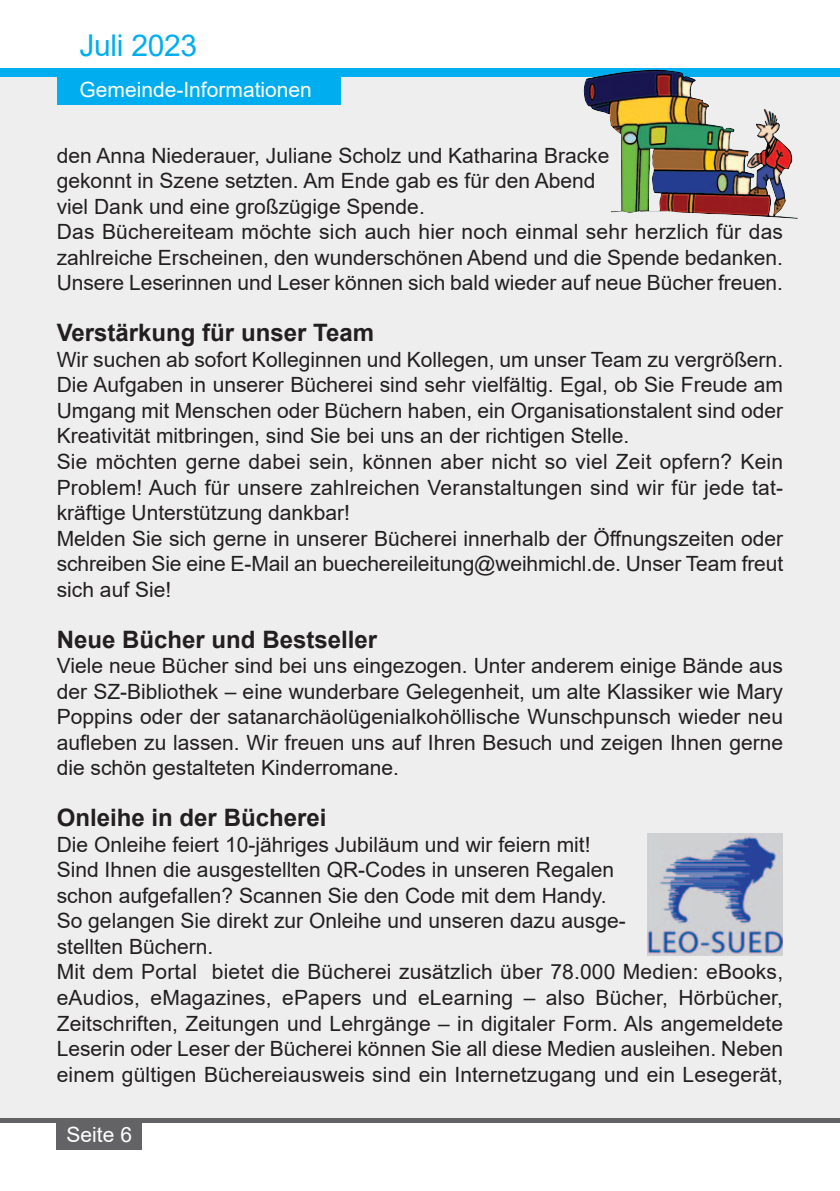
<style>
.page{position:relative;width:840px;height:1191px;background:#fff}
.page>*{position:absolute;margin:0;border:0;box-sizing:border-box;transform-origin:0 0}
.t1{font:30px "Arial";letter-spacing:-.01em;color:#00aeef}
.t2{font:700 24px "Arial";color:#231f20}
.t3{font:21px/25.6px "Arial";color:#231f20;text-align:justify}
.t4{font:21px "Arial";color:#fff}
</style>
<div class="page">
<div style="left:0;top:77px;width:839px;height:1041px;background:#eeeeef"></div>
<div style="left:0;top:68px;width:839px;height:9px;background:#00aeef"></div>
<div style="left:57px;top:76px;width:283px;height:28px;background:#00aeef"></div>
<div style="left:57px;top:1121px;width:85px;height:28px;background:#636366"></div>
<div style="left:0;top:1118px;width:839px;height:5px;background:#636366"></div>
<img style="left:583px;top:69px;width:214px;height:150px">
<img style="left:647px;top:833px;width:135px;height:122px">
<p class="t1" style="left:79px;top:29px;width:119px">Juli 2023</p>
<p class="t4" style="left:79px;top:78px;width:234px">Gemeinde-Informationen</p>
<p class="t3" style="left:57px;top:143px;width:554px">den Anna Niederauer, Juliane Scholz und Katharina Bracke</p>
<p class="t3" style="left:57px;top:168px;width:540px">gekonnt in Szene setzten. Am Ende gab es für den Abend</p>
<p class="t3" style="left:57px;top:194px;width:369px">viel Dank und eine großzügige Spende.</p>
<p class="t3" style="left:57px;top:219px;width:727px">Das Büchereiteam möchte sich auch hier noch einmal sehr herzlich für das zahlreiche Erscheinen, den wunderschönen Abend und die Spende bedanken.<br>Unsere Leserinnen und Leser können sich bald wieder auf neue Bücher freuen.</p>
<p class="t2" style="left:57px;top:320px;width:318px">Verstärkung für unser Team</p>
<p class="t3" style="left:57px;top:347px;width:727px">Wir suchen ab sofort Kolleginnen und Kollegen, um unser Team zu vergrößern.<br>Die Aufgaben in unserer Bücherei sind sehr vielfältig. Egal, ob Sie Freude am Umgang mit Menschen oder Büchern haben, ein Organisationstalent sind oder Kreativität mitbringen, sind Sie bei uns an der richtigen Stelle.</p>
<p class="t3" style="left:57px;top:449px;width:727px">Sie möchten gerne dabei sein, können aber nicht so viel Zeit opfern? Kein Problem! Auch für unsere zahlreichen Veranstaltungen sind wir für jede tat&shy;kräftige Unterstützung dankbar!</p>
<p class="t3" style="left:57px;top:525px;width:727px">Melden Sie sich gerne in unserer Bücherei innerhalb der Öffnungszeiten oder schreiben Sie eine E-Mail an buechereileitung@weihmichl.de. Unser Team freut sich auf Sie!</p>
<p class="t2" style="left:57px;top:626px;width:322px">Neue Bücher und Bestseller</p>
<p class="t3" style="left:57px;top:653px;width:727px">Viele neue Bücher sind bei uns eingezogen. Unter anderem einige Bände aus der SZ-Bibliothek – eine wunderbare Gelegenheit, um alte Klassiker wie Mary Poppins oder der satanarchäolügenialkohöllische Wunschpunsch wieder neu aufleben zu lassen. Wir freuen uns auf Ihren Besuch und zeigen Ihnen gerne die schön gestalteten Kinderromane.</p>
<p class="t2" style="left:57px;top:804px;width:271px">Onleihe in der Bücherei</p>
<p class="t3" style="left:57px;top:831px;width:535px">Die Onleihe feiert 10-jähriges Jubiläum und wir feiern mit!</p>
<p class="t3" style="left:57px;top:857px;width:558px">Sind Ihnen die ausgestellten QR-Codes in unseren Regalen</p>
<p class="t3" style="left:57px;top:882px;width:551px">schon aufgefallen? Scannen Sie den Code mit dem Handy.</p>
<p class="t3" style="left:57px;top:908px;width:570px">So gelangen Sie direkt zur Onleihe und unseren dazu ausge-</p>
<p class="t3" style="left:57px;top:933px;width:158px">stellten Büchern.</p>
<p class="t3" style="left:57px;top:959px;width:727px">Mit dem Portal bietet die Bücherei zusätzlich über 78.000 Medien: eBooks, eAudios, eMagazines, ePapers und eLearning – also Bücher, Hörbücher, Zeitschriften, Zeitungen und Lehrgänge – in digitaler Form. Als angemeldete Leserin oder Leser der Bücherei können Sie all diese Medien ausleihen. Neben einem gültigen Büchereiausweis sind ein Internetzugang und ein Lesegerät,</p>
<p class="t4" style="left:67px;top:1123px;width:67px">Seite 6</p>
</div>
